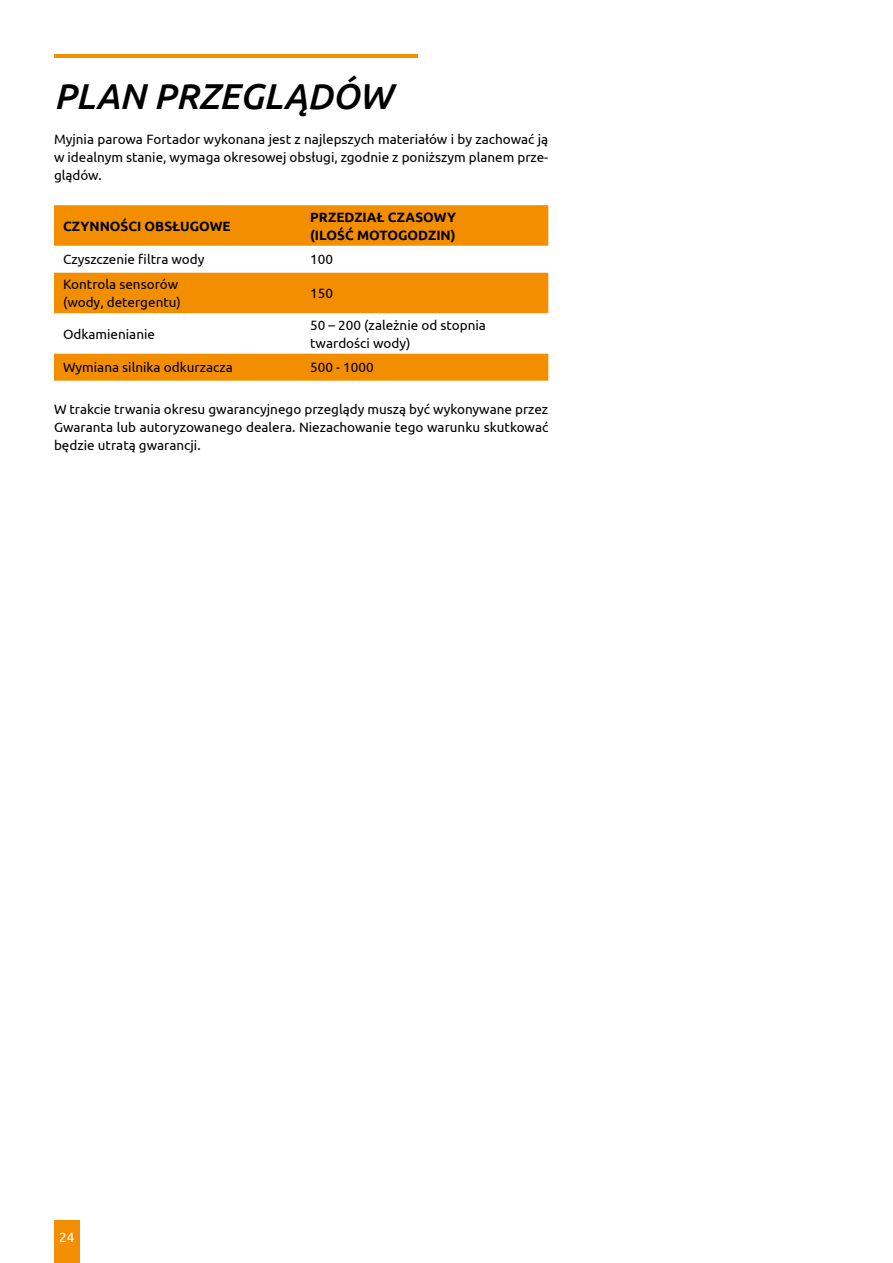
<style>
.page{position:relative;width:893px;height:1263px;background:#fff}
.page>*{position:absolute;margin:0;border:0;box-sizing:border-box;transform-origin:0 0}
.t1{font:italic 500 36px "Ubuntu";color:#000}
.t2{font:13.5px/18px "Ubuntu";color:#000;text-align:justify}
.t3{font:700 13.5px/18px "Ubuntu";color:#000}
.t4{font:13.5px "Ubuntu";color:#fff}
</style>
<div class="page">
<div style="left:54px;top:1220px;width:26px;height:43px;background:#f28e00"></div>
<svg style="left:54px;top:205px;width:494px;height:176px;fill:#f28e00"></svg>
<hr style="left:54px;top:54px;width:364px;height:3px;background:#f28e00">
<h1 class="t1" style="left:54px;top:74px;width:340px">PLAN PRZEGLĄDÓW</h1>
<p class="t2" style="left:54px;top:130px;width:496px">Myjnia parowa Fortador wykonana jest z najlepszych materiałów i by zachować ją w idealnym stanie, wymaga okresowej obsługi, zgodnie z poniższym planem prze&shy;glądów.</p>
<p class="t3" style="left:63px;top:217px;width:169px">CZYNNOŚCI OBSŁUGOWE</p>
<p class="t3" style="left:310px;top:208px;width:147px">PRZEDZIAŁ CZASOWY (ILOŚĆ MOTOGODZIN)</p>
<p class="t2" style="left:63px;top:250px;width:143px">Czyszczenie filtra wody</p>
<p class="t2" style="left:310px;top:250px;width:24px">100</p>
<p class="t2" style="left:63px;top:275px;width:119px">Kontrola sensorów (wody, detergentu)</p>
<p class="t2" style="left:310px;top:284px;width:24px">150</p>
<p class="t2" style="left:63px;top:324px;width:94px">Odkamienianie</p>
<p class="t2" style="left:310px;top:315px;width:177px">50 – 200 (zależnie od stopnia twardości wody)</p>
<p class="t2" style="left:63px;top:358px;width:171px">Wymiana silnika odkurzacza</p>
<p class="t2" style="left:310px;top:358px;width:65px">500 - 1000</p>
<p class="t2" style="left:54px;top:400px;width:496px">W trakcie trwania okresu gwarancyjnego przeglądy muszą być wykonywane przez Gwaranta lub autoryzowanego dealera. Niezachowanie tego warunku skutkować będzie utratą gwarancji.</p>
<p class="t4" style="left:59px;top:1229px;width:17px">24</p>
</div>
